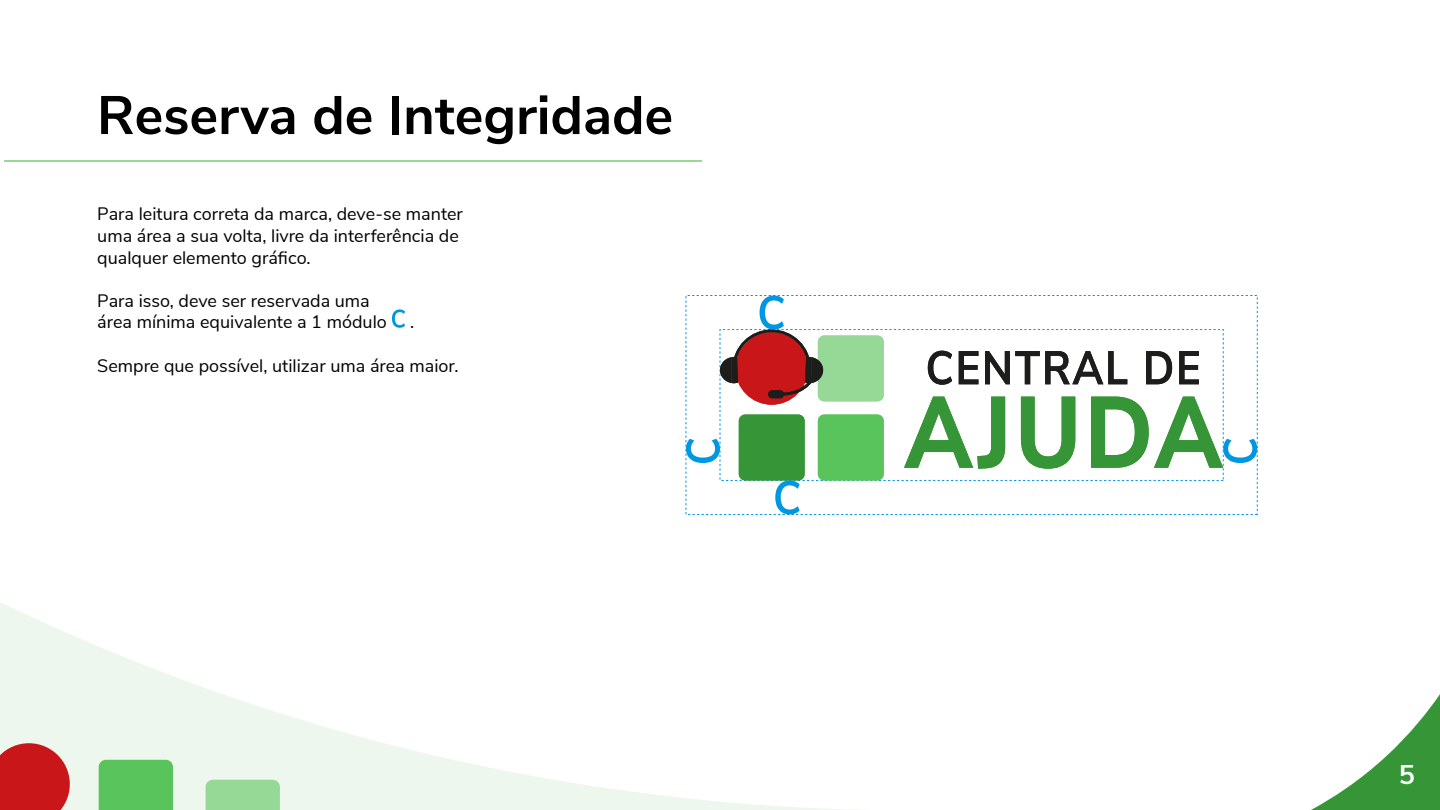
<style>
.page{position:relative;width:1440px;height:810px;background:#fff}
.page>*{position:absolute;margin:0;border:0;box-sizing:border-box;transform-origin:0 0}
.t1{font:700 54px "Nunito Sans";color:#000}
.t2{font:700 27px "Nunito Sans";color:#fff}
.t3{font:18px/21.6px "Nunito Sans";color:#000}
</style>
<div class="page">
<svg style="left:1311px;top:694px;width:129px;height:116px"></svg>
<svg style="left:0;top:602px;width:849px;height:208px"></svg>
<div style="left:99px;top:760px;width:74px;height:50px;background:#5ac45c"></div>
<div style="left:206px;top:780px;width:74px;height:30px;background:#96d997"></div>
<svg style="left:0;top:743px;width:70px;height:67px;background:#cd3132"></svg>
<hr style="left:4px;top:160px;width:697px;height:1px;background:#96d997">
<div style="left:686px;top:295px;width:572px;height:220px;border:1px dashed #0097e2"></div>
<svg style="left:904px;top:397px;width:101px;height:72px"></svg>
<svg style="left:1021px;top:397px;width:54px;height:72px"></svg>
<svg style="left:928px;top:351px;width:24px;height:34px"></svg>
<svg style="left:959px;top:351px;width:19px;height:33px"></svg>
<svg style="left:985px;top:351px;width:142px;height:33px"></svg>
<svg style="left:1146px;top:351px;width:26px;height:33px"></svg>
<svg style="left:1179px;top:351px;width:20px;height:33px"></svg>
<div style="left:818px;top:335px;width:66px;height:66px;background:#96d997;border-radius:6px"></div>
<div style="left:739px;top:415px;width:66px;height:65px;background:#369637;border-radius:6px"></div>
<div style="left:818px;top:415px;width:66px;height:65px;background:#5ac45c;border-radius:6px"></div>
<svg style="left:735px;top:332px;width:73px;height:73px"></svg>
<svg style="left:775px;top:480px;width:25px;height:34px"></svg>
<svg style="left:720px;top:296px;width:103px;height:102px"></svg>
<svg style="left:686px;top:439px;width:34px;height:24px"></svg>
<svg style="left:1091px;top:397px;width:166px;height:71px"></svg>
<svg style="left:392px;top:309px;width:13px;height:19px"></svg>
<h1 class="t1" style="left:97px;top:76px;width:578px">Reserva de Integridade</h1>
<p class="t3" style="left:97px;top:202px;width:367px">Para leitura correta da marca, deve-se manter uma área a sua volta, livre da interferência de qualquer elemento gráfico.</p>
<p class="t3" style="left:97px;top:289px;width:291px">Para isso, deve ser reservada uma área mínima equivalente a 1 módulo</p>
<p class="t3" style="left:410px;top:310px;width:6px">.</p>
<p class="t3" style="left:97px;top:353px;width:363px">Sempre que possível, utilizar uma área maior.</p>
<h2 class="t2" style="left:1399px;top:755px;width:18px">5</h2>
</div>
